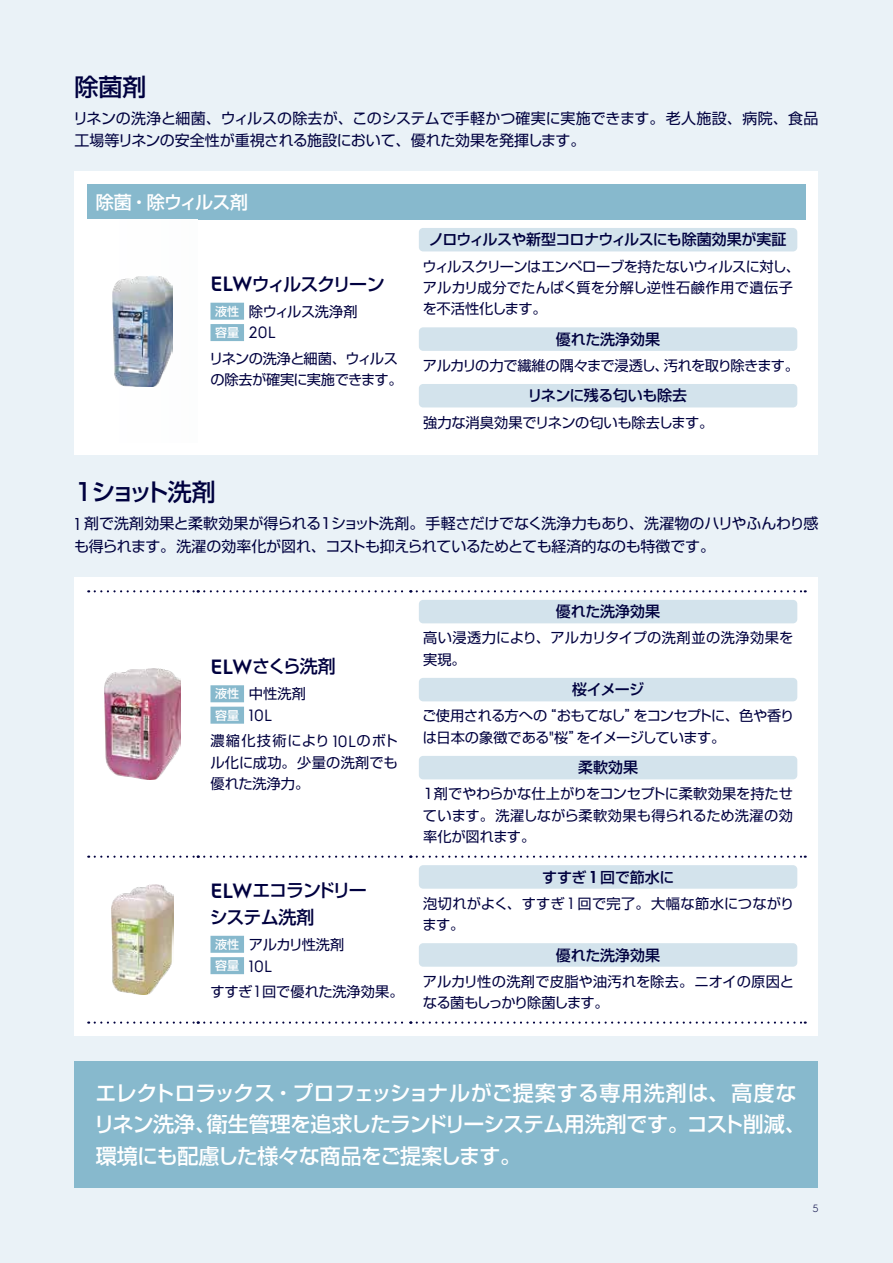
<style>
.page{position:relative;width:893px;height:1263px;background:#eaf2f7}
.page>*{position:absolute;margin:0;border:0;box-sizing:border-box;transform-origin:0 0}
.t1{font:500 24px "Shin Go Pro";letter-spacing:-.17em;color:#00013f}
.t2{font:500 24px "Shin Go Pro";letter-spacing:-.1em;color:#00013f}
.t3{font:500 21px/31.5px "Shin Go Pro";letter-spacing:-.02em;color:#fff}
.t4{font:500 18px/27px "Shin Go Pro";letter-spacing:-.065em;color:#00013f}
.t5{font:500 18px "Shin Go Pro";letter-spacing:-.095em;color:#00013f}
.t6{font:500 18px "Shin Go Pro";letter-spacing:-.035em;color:#fff}
.t7{font:16.35px "Electrolux Sans";color:#00013f}
.t8{font:15px/22.5px "Shin Go Pro";letter-spacing:-.015em;color:#00013f}
.t9{font:500 15px "Shin Go Pro";letter-spacing:-.02em;color:#00013f}
.t10{font:500 15px "Shin Go Pro";color:#00013f}
.t11{font:14.25px/21.3px "Shin Go Pro";letter-spacing:-.015em;color:#00013f}
.t12{font:14.25px/21.3px "Shin Go Pro";letter-spacing:-.04em;color:#00013f}
.t13{font:14.25px/21.3px "Shin Go Pro";letter-spacing:.025em;color:#00013f}
.t14{font:14.25px/21.3px "Shin Go Pro";letter-spacing:.015em;color:#00013f}
.t15{font:300 10.5px "Electrolux Sans";color:#00013f}
.s1{font-family:"Electrolux Sans";font-weight:600;font-size:20.7px}
.s2{font-weight:500;font-size:12px;color:#fff}
.s3{font-family:"Shin Go Pro";font-weight:500;font-size:12px;color:#fff}
.s4{font-family:"Electrolux Sans";font-size:17.25px}
.s5{font-family:"Electrolux Sans";font-size:16.35px}
.s6{font-family:"Electrolux Sans";font-weight:600;font-size:17.25px}
</style>
<div class="page">
<div style="left:74px;top:172px;width:743px;height:283px;background:#fff"></div>
<div style="left:87px;top:184px;width:719px;height:35px;background:#87b9cd"></div>
<img style="left:113px;top:276px;width:59px;height:110px">
<div style="left:210px;top:303px;width:34px;height:17px;background:#87b9cd"></div>
<div style="left:210px;top:324px;width:34px;height:17px;background:#87b9cd"></div>
<div style="left:419px;top:228px;width:378px;height:23px;background:#d3e3ec;border-radius:4px"></div>
<div style="left:419px;top:327px;width:378px;height:24px;background:#d3e3ec;border-radius:4px"></div>
<div style="left:419px;top:384px;width:378px;height:23px;background:#d3e3ec;border-radius:4px"></div>
<div style="left:74px;top:577px;width:743px;height:459px;background:#fff"></div>
<svg style="left:95px;top:590px;width:316px;height:2px"></svg>
<svg style="left:417px;top:590px;width:389px;height:2px"></svg>
<svg style="left:95px;top:856px;width:316px;height:2px"></svg>
<svg style="left:417px;top:856px;width:389px;height:2px"></svg>
<svg style="left:95px;top:1021px;width:316px;height:3px"></svg>
<svg style="left:417px;top:1021px;width:389px;height:3px"></svg>
<img style="left:105px;top:669px;width:75px;height:110px">
<div style="left:210px;top:685px;width:34px;height:17px;background:#87b9cd"></div>
<div style="left:210px;top:707px;width:34px;height:17px;background:#87b9cd"></div>
<div style="left:419px;top:600px;width:378px;height:23px;background:#d3e3ec;border-radius:4px"></div>
<div style="left:419px;top:678px;width:378px;height:23px;background:#d3e3ec;border-radius:4px"></div>
<div style="left:419px;top:756px;width:378px;height:23px;background:#d3e3ec;border-radius:4px"></div>
<img style="left:111px;top:884px;width:63px;height:111px">
<div style="left:210px;top:936px;width:34px;height:17px;background:#87b9cd"></div>
<div style="left:210px;top:957px;width:34px;height:17px;background:#87b9cd"></div>
<div style="left:419px;top:865px;width:378px;height:24px;background:#d3e3ec;border-radius:4px"></div>
<div style="left:419px;top:943px;width:378px;height:24px;background:#d3e3ec;border-radius:4px"></div>
<div style="left:74px;top:1061px;width:743px;height:127px;background:#87b9cd"></div>
<h1 class="t2" style="left:74px;top:67px;width:73px">除菌剤</h1>
<p class="t8" style="left:73px;top:105px;width:747px">リネンの洗浄と細菌、ウィルスの除去が、このシステムで手軽かつ確実に実施できます。老人施設、病院、食品工場等リネンの安全性が重視される施設において、優れた効果を発揮します。</p>
<p class="t6" style="left:96px;top:187px;width:154px">除菌・除ウィルス剤</p>
<p class="t5" style="left:210px;top:269px;width:176px"><span class="s1">ELW</span>ウィルスクリーン</p>
<p class="t11" style="left:215px;top:299px;width:144px"><span class="s2">液性</span> 除ウィルス洗浄剤</p>
<p class="t7" style="left:215px;top:321px;width:62px"><span class="s3">容量</span> 20L</p>
<p class="t12" style="left:209px;top:346px;width:195px">リネンの洗浄と細菌、ウィルスの除去が確実に実施できます。</p>
<p class="t9" style="left:429px;top:227px;width:359px">ノロウィルスや新型コロナウィルスにも除菌効果が実証</p>
<p class="t11" style="left:423px;top:254px;width:379px">ウィルスクリーンはエンペローブを持たないウィルスに対し、アルカリ成分でたんぱく質を分解し逆性石鹸作用で遺伝子を不活性化します。</p>
<p class="t10" style="left:556px;top:327px;width:106px">優れた洗浄効果</p>
<p class="t12" style="left:423px;top:353px;width:378px">アルカリの力で繊維の隅々まで浸透し、汚れを取り除きます。</p>
<p class="t9" style="left:527px;top:383px;width:161px">リネンに残る匂いも除去</p>
<p class="t11" style="left:423px;top:410px;width:292px">強力な消臭効果でリネンの匂いも除去します。</p>
<h1 class="t1" style="left:71px;top:473px;width:146px">１ショット洗剤</h1>
<p class="t8" style="left:74px;top:511px;width:746px"><span class="s4">1</span> 剤で洗剤効果と柔軟効果が得られる１ショット洗剤。手軽さだけでなく洗浄力もあり、洗濯物のハリやふんわり感も得られます。洗濯の効率化が図れ、コストも抑えられているためとても経済的なのも特徴です。</p>
<p class="t4" style="left:210px;top:651px;width:127px"><span class="s1">ELW</span>さくら洗剤</p>
<p class="t11" style="left:215px;top:681px;width:92px"><span class="s2">液性</span> 中性洗剤</p>
<p class="t7" style="left:215px;top:704px;width:59px"><span class="s3">容量</span> 10L</p>
<p class="t11" style="left:210px;top:728px;width:189px;text-align:justify">濃縮化技術により <span class="s5">10L</span>のボトル化に成功。少量の洗剤でも優れた洗浄力。</p>
<p class="t4" style="left:210px;top:874px;width:159px"><span class="s1">ELW</span>エコランドリーシステム洗剤</p>
<p class="t11" style="left:215px;top:932px;width:131px"><span class="s2">液性</span> アルカリ性洗剤</p>
<p class="t7" style="left:215px;top:954px;width:59px"><span class="s3">容量</span> 10L</p>
<p class="t11" style="left:210px;top:979px;width:195px">すすぎ<span class="s5">1</span>回で優れた洗浄効果。</p>
<p class="t10" style="left:556px;top:599px;width:106px">優れた洗浄効果</p>
<p class="t13" style="left:423px;top:626px;width:372px">高い浸透力により、アルカリタイプの洗剤並の洗浄効果を実現。</p>
<p class="t9" style="left:572px;top:677px;width:74px">桜イメージ</p>
<p class="t12" style="left:422px;top:704px;width:374px">ご使用される方への“おもてなし”をコンセプトに、色や香りは日本の象徴である<span class="s5">"</span>桜”をイメージしています。</p>
<p class="t9" style="left:578px;top:755px;width:61px">柔軟効果</p>
<p class="t11" style="left:421px;top:782px;width:373px;text-align:justify">１剤でやわらかな仕上がりをコンセプトに柔軟効果を持たせています。洗濯しながら柔軟効果も得られるため洗濯の効率化が図れます。</p>
<p class="t9" style="left:542px;top:865px;width:134px">すすぎ <span class="s6">1</span> 回で節水に</p>
<p class="t14" style="left:423px;top:891px;width:373px">泡切れがよく、すすぎ <span class="s5">1</span> 回で完了。大幅な節水につながります。</p>
<p class="t10" style="left:556px;top:943px;width:106px">優れた洗浄効果</p>
<p class="t11" style="left:423px;top:969px;width:373px">アルカリ性の洗剤で皮脂や油汚れを除去。ニオイの原因となる菌もしっかり除菌します。</p>
<h2 class="t3" style="left:94px;top:1075px;width:713px">エレクトロラックス・プロフェッショナルがご提案する専用洗剤は、高度なリネン洗浄、衛生管理を追求したランドリーシステム用洗剤です。コスト削減、環境にも配慮した様々な商品をご提案します。</h2>
<p class="t15" style="left:812px;top:1201px;width:8px">5</p>
</div>
